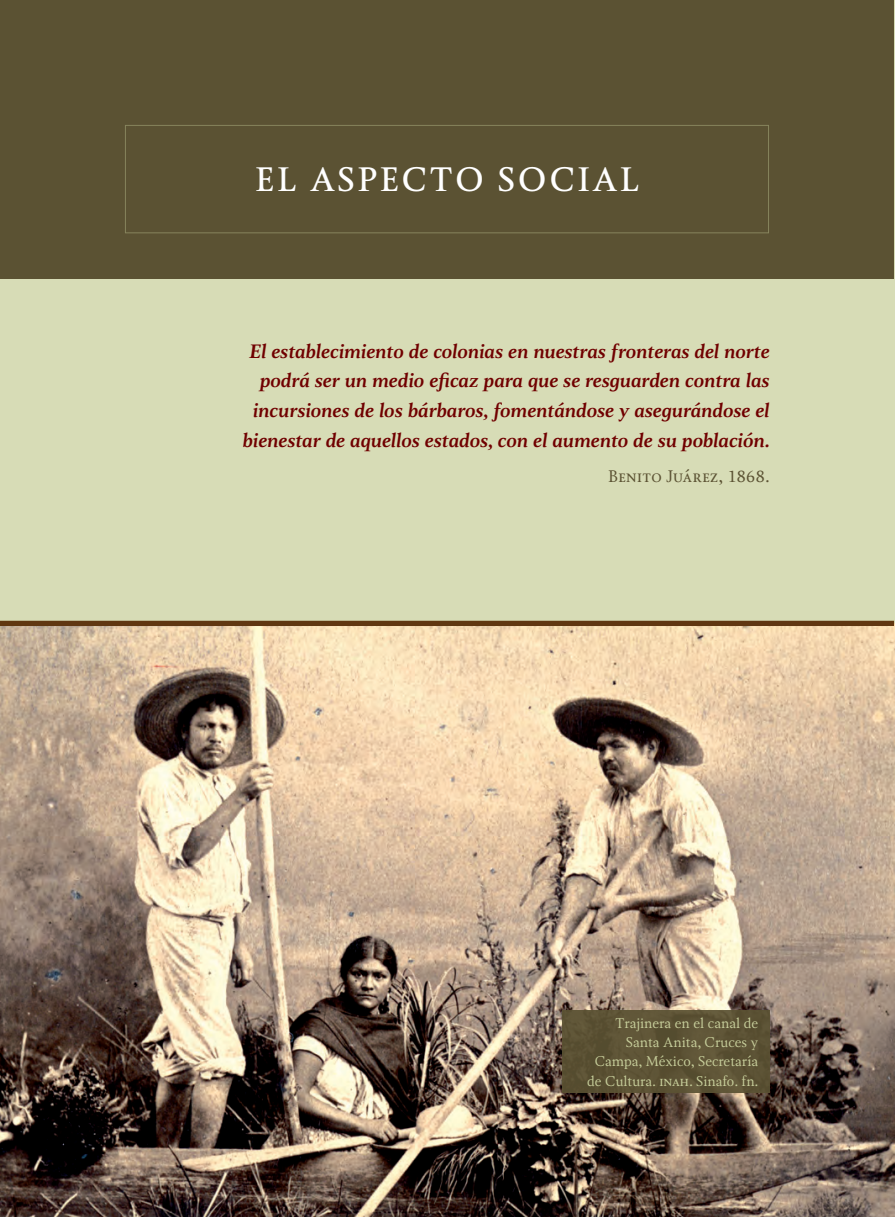
<style>
.page{position:relative;width:895px;height:1217px;background:#fff}
.page>*{position:absolute;margin:0;border:0;box-sizing:border-box;transform-origin:0 0}
.t1{font:700 31.5px "Soberana Titular";letter-spacing:.06em;color:#fff}
.t2{font:italic 700 19.25px/29.8px "Soberana Texto";color:#700000;text-align:right}
.t3{font:16.62px "Soberana Texto";letter-spacing:.015em;color:#5b5233}
.t4{font:14px/19.2px "Soberana Texto";color:#c7ce9b;text-align:right}
</style>
<div class="page">
<div style="left:0;top:0;width:893px;height:1216px;background:#d7dcb6"></div>
<div style="left:0;top:0;width:893px;height:278px;background:#5b5233"></div>
<hr style="left:893px;top:0;width:1px;height:1216px;background:#d7dcb6">
<img style="left:0;top:626px;width:893px;height:590px">
<div style="left:562px;top:1010px;width:207px;height:82px;background:#5b5233"></div>
<div style="left:0;top:620px;width:893px;height:6px;background:#603711"></div>
<h1 class="t1" style="left:255px;top:159px;width:386px">EL ASPECTO SOCIAL</h1>
<p class="t2" style="left:242px;top:336px;width:529px">El establecimiento de colonias en nuestras fronteras del norte podrá ser un medio eficaz para que se resguarden contra las incursiones de los bárbaros, fomentándose y asegurándose el bienestar de aquellos estados, con el aumento de su población.</p>
<p class="t3" style="left:608px;top:466px;width:163px">Benito Juárez, 1868.</p>
<p class="t4" style="left:587px;top:1012px;width:173px">Trajinera en el canal de<br>Santa Anita, Cruces y<br>Campa, México, Secretaría de Cultura. inah. Sinafo. fn.</p>
</div>
